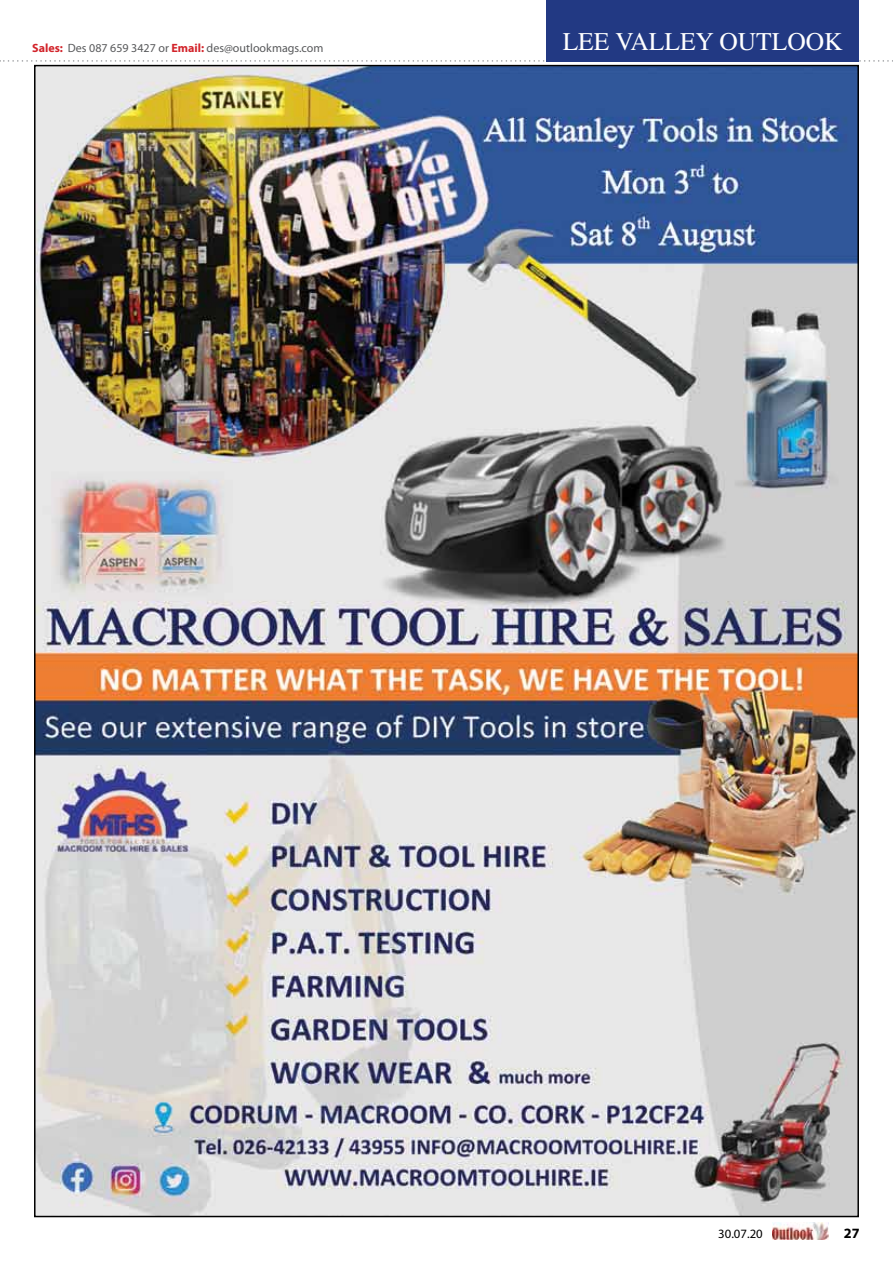
<style>
.page{position:relative;width:893px;height:1263px;background:#fff}
.page>*{position:absolute;margin:0;border:0;box-sizing:border-box;transform-origin:0 0}
.t1{font:25.5px "Times";color:#fff}
.t2{font:700 14.25px "Myriad Pro";color:#000}
.t3{font:12.75px "Myriad Pro";color:#000}
.t4{font:12px "Myriad Pro";color:#58595b}
.s1{font-weight:700;color:#d2232a}
</style>
<div class="page">
<img style="left:772px;top:1223px;width:57px;height:17px">
<svg style="left:0;top:60px;width:893px;height:2px"></svg>
<div style="left:546px;top:0;width:313px;height:62px;background:#223983"></div>
<img style="left:37px;top:68px;width:819px;height:1146px">
<p class="t4" style="left:32px;top:40px;width:293px"><span class="s1">Sales:</span> Des 087 659 3427 or <span class="s1">Email:</span> des@outlookmags.com</p>
<h1 class="t1" style="left:563px;top:27px;width:228px">LEE VALLEY OUTLOO</h1>
<h1 class="t1" style="left:824px;top:27px;width:20px">K</h1>
<p class="t3" style="left:718px;top:1226px;width:46px">30.07.20</p>
<p class="t2" style="left:844px;top:1224px;width:17px">27</p>
</div>
